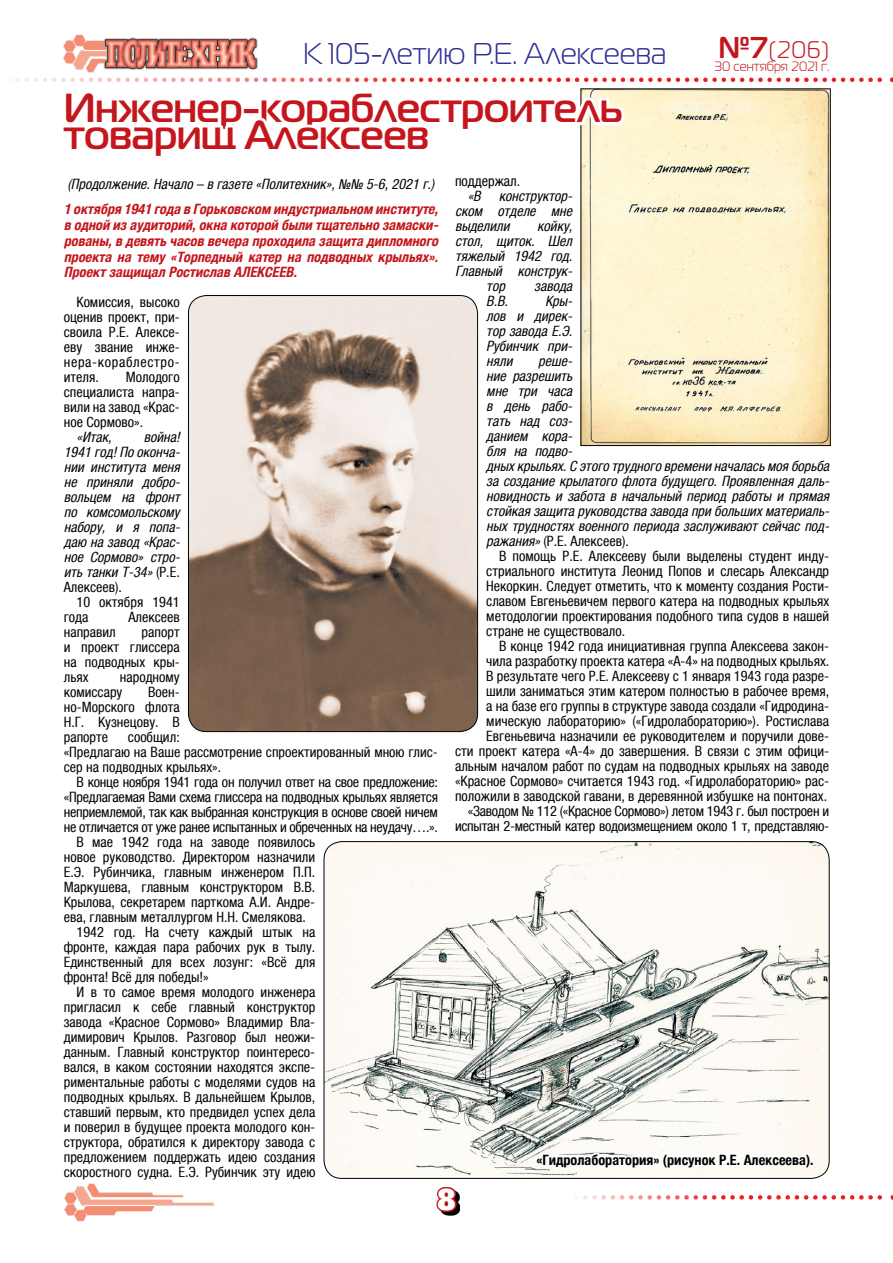
<style>
.page{position:relative;width:893px;height:1263px;background:#fff}
.page>*{position:absolute;margin:0;border:0;box-sizing:border-box;transform-origin:0 0}
.t1{font:700 40.5px "Magistral C";color:#c4161c}
.t2{font:30px "Magistral C";letter-spacing:.01em;color:#2e3092}
.t3{font:30px "Xenia Bold Cyrillic";color:#fff}
.t4{font:24px "Magistral C";color:#c4161c}
.t5{font:condensed 14.25px/15px "Helvetica Neue LTCYR";color:#000;text-align:justify}
.t6{font:italic condensed 14.25px/15px "Helvetica Neue LTCYR";color:#000}
.t7{font:italic 700 condensed 14.25px/15.8px "Helvetica Neue LTCYR";color:#c4161c;text-align:justify}
.t8{font:condensed 14.25px "Helvetica Neue LTCYR";letter-spacing:-.02em;color:#000}
.t9{font:700 condensed 14.25px "Helvetica Neue LTCYR";color:#000}
.t10{font:13.5px "Magistral C";color:#c4161c}
.s1{font-weight:700;font-size:30px}
.s2{font-style:normal}
</style>
<div class="page">
<img style="left:64px;top:34px;width:36px;height:39px">
<img style="left:100px;top:37px;width:158px;height:34px">
<svg style="left:9px;top:78px;width:884px;height:4px"></svg>
<img style="left:64px;top:1183px;width:151px;height:39px">
<svg style="left:443px;top:1194px;width:17px;height:21px"></svg>
<svg style="left:436px;top:1186px;width:23px;height:28px"></svg>
<img style="left:324px;top:842px;width:505px;height:336px">
<img style="left:583px;top:91px;width:245px;height:353px">
<img style="left:188px;top:296px;width:290px;height:436px">
<div style="left:188px;top:295px;width:290px;height:437px;border:1px solid #000;border-radius:18px"></div>
<svg style="left:580px;top:88px;width:50px;height:74px"></svg>
<svg style="left:533px;top:1142px;width:360px;height:58px"></svg>
<h2 class="t2" style="left:303px;top:38px;width:365px">К 105-летию Р.Е. Алексеева</h2>
<h1 class="t1" style="left:64px;top:84px;width:560px">Инженер-кораблестроитель</h1>
<h1 class="t1" style="left:64px;top:111px;width:367px">товарищ Алексеев</h1>
<h3 class="t4" style="left:718px;top:37px;width:112px"><span class="s1">№7</span>(206)</h3>
<p class="t10" style="left:714px;top:59px;width:116px">30 сентября 2021 г.</p>
<p class="t6" style="left:67px;top:176px;width:368px">(Продолжение.Начало – в газете «Политехник»,№№ 5-6,2021 г.)</p>
<p class="t7" style="left:64px;top:202px;width:379px">1 октября 1941 года в Горьковском индустриальном институте, в одной из аудиторий,окна которой были тщательно замаски&shy;рованы,в девять часов вечера проходила защита дипломного проекта на тему «Торпедный катер на подводных крыльях».<br>Проектзащищал Ростислав АЛЕКСЕЕВ.</p>
<p class="t5" style="left:64px;top:294px;width:117px;text-indent:13px">Комиссия, высоко оценив проект, при&shy;своила Р.Е. Алексе&shy;еву звание инже&shy;нера-кораблестро&shy;ителя.</p>
<p class="t5" style="left:64px;top:369px;width:117px;text-indent:62px">Молодого специалиста напра&shy;вили на завод «Крас&shy;ное Сормово».</p>
<p class="t6" style="left:77px;top:429px;width:40px">«Итак,</p>
<p class="t6" style="left:64px;top:429px;width:121px;text-indent:80px">война!<br>1941 год!По оконча&shy;нии института меня не приняли добро&shy;вольцем на фронт по комсомольскому набору, и я попа&shy;даю на завод «Крас&shy;ное Сормово» стро&shy;итьтанки Т-34»<span class="s2">( Р . Е .<br>Алексеев).</span></p>
<p class="t5" style="left:64px;top:594px;width:117px;text-indent:13px">10 октября 1941 года</p>
<p class="t5" style="left:128px;top:609px;width:53px">Алексеев</p>
<p class="t5" style="left:64px;top:624px;width:117px;text-indent:78px">рапорт и проект глиссера на подводных кры&shy;льях</p>
<p class="t5" style="left:64px;top:624px;width:54px">направил</p>
<p class="t5" style="left:64px;top:669px;width:117px;text-indent:56px">народному комиссару</p>
<p class="t5" style="left:64px;top:684px;width:117px;text-indent:84px">Воен&shy;но-Морского флота Н.Г. Кузнецову. В рапорте</p>
<p class="t5" style="left:64px;top:729px;width:376px;text-align:left;text-indent:64px">сообщил:<br>«Предлагаю на Ваше рассмотрение спроектированный мною глис&shy;сер на подводных крыльях».</p>
<p class="t8" style="left:77px;top:774px;width:363px">В конце ноября 1941 года он получил ответ на свое предложение:</p>
<p class="t8" style="left:64px;top:789px;width:376px">«Предлагаемая Вами схема глиссера на подводных крыльях является</p>
<p class="t8" style="left:64px;top:804px;width:376px">неприемлемой, так как выбранная конструкция в основе своей ничем</p>
<p class="t8" style="left:64px;top:819px;width:376px">не отличается от уже ранее испытанных и обреченных на неудачу….».</p>
<p class="t5" style="left:77px;top:834px;width:240px">В мае 1942 года на заводе появилось</p>
<p class="t5" style="left:64px;top:849px;width:253px">новое руководство. Директором назначили</p>
<p class="t5" style="left:64px;top:864px;width:253px">Е.Э. Рубинчика, главным инженером П.П.</p>
<p class="t5" style="left:64px;top:879px;width:253px">Маркушева, главным конструктором В.В.</p>
<p class="t5" style="left:64px;top:894px;width:253px">Крылова, секретарем парткома А.И. Андре-</p>
<p class="t5" style="left:64px;top:909px;width:243px">ева, главным металлургом Н.Н. Смелякова.</p>
<p class="t5" style="left:77px;top:924px;width:240px">1942 год. На счету каждый штык на</p>
<p class="t5" style="left:64px;top:939px;width:253px">фронте, каждая пара рабочих рук в тылу.</p>
<p class="t5" style="left:64px;top:954px;width:253px">Единственный для всех лозунг: «Всё для</p>
<p class="t5" style="left:64px;top:969px;width:146px">фронта! Всё для победы!»</p>
<p class="t5" style="left:77px;top:984px;width:240px">И в то самое время молодого инженера</p>
<p class="t5" style="left:64px;top:999px;width:253px">пригласил к себе главный конструктор</p>
<p class="t5" style="left:64px;top:1014px;width:253px">завода «Красное Сормово» Владимир Вла-</p>
<p class="t5" style="left:64px;top:1029px;width:253px">димирович Крылов. Разговор был неожи-</p>
<p class="t5" style="left:64px;top:1044px;width:253px">данным. Главный конструктор поинтересо-</p>
<p class="t5" style="left:64px;top:1059px;width:253px">вался, в каком состоянии находятся экспе-</p>
<p class="t5" style="left:64px;top:1074px;width:253px">риментальные работы с моделями судов на</p>
<p class="t5" style="left:64px;top:1089px;width:253px">подводных крыльях. В дальнейшем Крылов,</p>
<p class="t5" style="left:64px;top:1104px;width:253px">ставший первым, кто предвидел успех дела</p>
<p class="t5" style="left:64px;top:1119px;width:253px">и поверил в будущее проекта молодого кон-</p>
<p class="t5" style="left:64px;top:1134px;width:253px">структора, обратился к директору завода с</p>
<p class="t5" style="left:64px;top:1149px;width:253px">предложением поддержать идею создания</p>
<p class="t5" style="left:64px;top:1164px;width:253px">скоростного судна. Е.Э. Рубинчик эту идею</p>
<p class="t5" style="left:455px;top:173px;width:67px">поддержал.</p>
<p class="t6" style="left:455px;top:188px;width:122px;text-align:justify;text-indent:13px">«В конструктор&shy;ском отделе мне выделили</p>
<p class="t6" style="left:537px;top:218px;width:40px">койку,</p>
<p class="t6" style="left:455px;top:233px;width:122px">стол, щиток. Шел</p>
<p class="t6" style="left:455px;top:248px;width:122px">тяжелый 1942 год.</p>
<p class="t6" style="left:455px;top:263px;width:122px">Главный конструк-</p>
<p class="t6" style="left:486px;top:278px;width:23px">тор</p>
<p class="t6" style="left:534px;top:278px;width:43px">завода</p>
<p class="t6" style="left:486px;top:293px;width:26px">В.В.</p>
<p class="t6" style="left:486px;top:293px;width:91px;text-align:justify;text-indent:59px">Кры&shy;лов и дирек&shy;тор завода Е.Э.<br>Рубинчик при&shy;няли</p>
<p class="t6" style="left:486px;top:353px;width:348px;text-indent:52px">реше-<br>ние разрешить<br>мне три часа<br>в день рабо-<br>тать над соз-<br>данием кора-<br>бля на подво-<br>дныхкрыльях.С этого трудного времени началасьмоя борьба за создание крылатого флота будущего. Проявленная даль&shy;новидность и забота в начальный период работы и прямая стойкая защита руководства завода при большихматериаль&shy;ных трудностях военного периода заслуживают сейчас под&shy;ражания»<span class="s2">(Р.Е. Алексеев).</span></p>
<p class="t5" style="left:486px;top:548px;width:344px;text-indent:13px">В помощь Р.Е. Алексееву были выделены студент инду&shy;стриального института Леонид Попов и слесарь Александр Некоркин. Следует отметить, что к моменту создания Рости&shy;славом Евгеньевичем первого катера на подводных крыльях методологии проектирования подобного типа судов в нашей стране не существовало.</p>
<p class="t5" style="left:455px;top:638px;width:376px;text-align:right">В конце 1942 года инициативная группа Алексеева закон-<br>чила разработку проекта катера «А-4» на подводных крыльях.<br>В результате чего Р.Е. Алексееву с 1 января 1943 года разре&shy;шили заниматься этим катером полностью в рабочее время,<br>а на базе его группы в структуре завода создали «Гидродина&shy;мическую лабораторию» («Гидролабораторию»). Ростислава Евгеньевича назначили ее руководителем и поручили дове-<br>сти проект катера «А-4» до завершения. В связи с этим офици&shy;альным началом работ по судам на подводных крыльях на заводе «Красное Сормово» считается 1943 год. «Гидролабораторию» рас&shy;положили в заводской гавани, в деревянной избушке на понтонах. «Заводом № 112 («Красное Сормово») летом 1943 г. был построен и испытан 2-местный катер водоизмещением около 1 т, представляю-</p>
<p class="t9" style="left:536px;top:1152px;width:279px">«Гидролаборатория» (рисунок Р.Е. Алексеева).</p>
<h2 class="t3" style="left:437px;top:1182px;width:20px">8</h2>
</div>
